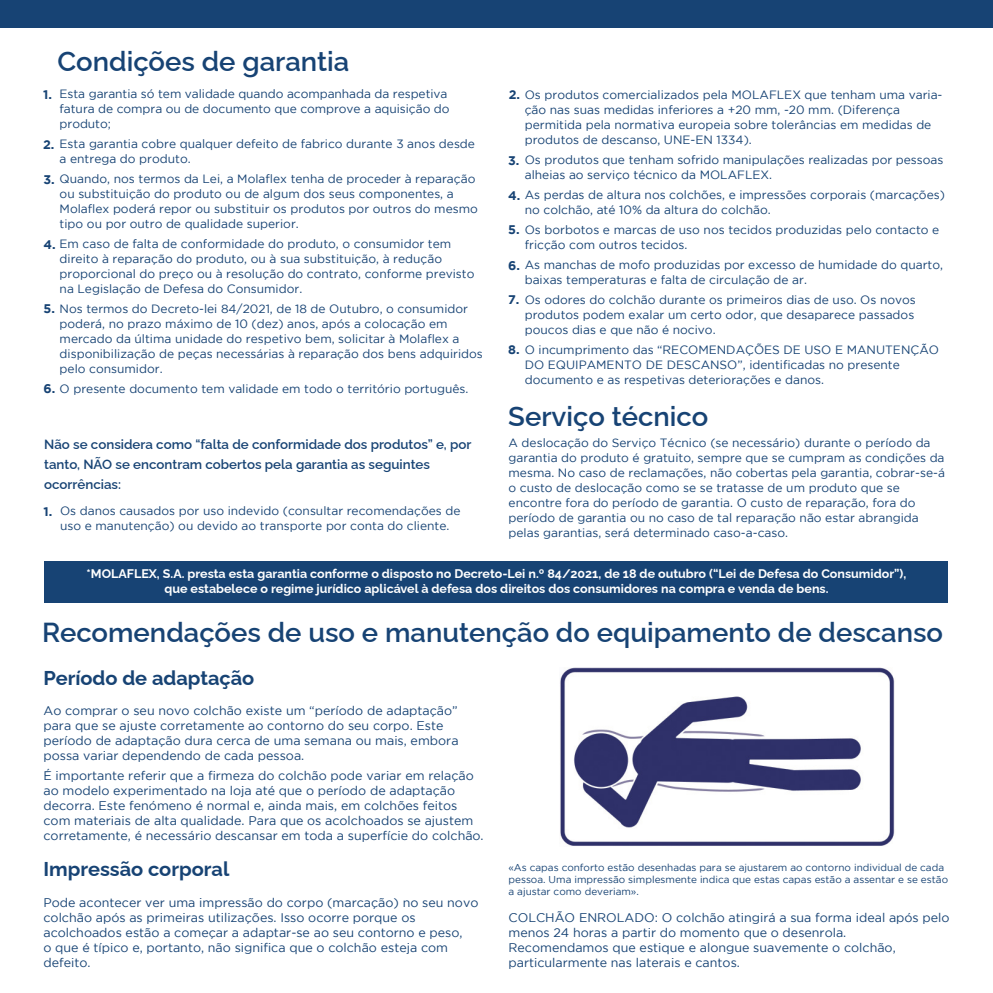
<style>
.page{position:relative;width:993px;height:993px;background:#fff}
.page>*{position:absolute;margin:0;border:0;box-sizing:border-box;transform-origin:0 0}
.t1{font:600 27.5px "Raleway";color:#174374}
.t2{font:700 20px "Raleway";color:#174374}
.t3{font:600 13.25px/20px "Raleway";color:#174374}
.t4{font:12.5px/15px "Gotham";color:#174374}
.t5{font:700 12.5px/15px "Raleway";color:#fff;text-align:center}
.t6{font:700 12.5px "Gotham";color:#174374}
.t7{font:12px/15px "Gotham";color:#174374}
.t8{font:10px/12px "Gotham";color:#174374}
.s1{font-weight:700;font-size:12.5px}
</style>
<div class="page">
<div style="left:0;top:0;width:992px;height:27px;background:#174374"></div>
<div style="left:44px;top:561px;width:904px;height:41px;background:#174374"></div>
<img style="left:560px;top:667px;width:335px;height:179px">
<h1 class="t1" style="left:57px;top:39px;width:293px">Condições de garantia</h1>
<p class="t7" style="left:60px;top:86px;width:391px">Esta garantia só tem validade quando acompanhada da respetiva fatura de compra ou de documento que comprove a aquisição do produto;</p>
<p class="t7" style="left:60px;top:136px;width:417px;text-indent:-16px"><span class="s1">2.</span> Esta garantia cobre qualquer defeito de fabrico durante 3 anos desde a entrega do produto.</p>
<p class="t7" style="left:60px;top:171px;width:419px;text-indent:-16px"><span class="s1">3.</span> Quando, nos termos da Lei, a Molaflex tenha de proceder à reparação ou substituição do produto ou de algum dos seus componentes, a Molaflex poderá repor ou substituir os produtos por outros do mesmo tipo ou por outro de qualidade superior.</p>
<p class="t7" style="left:60px;top:236px;width:416px;text-indent:-16px"><span class="s1">4.</span> Em caso de falta de conformidade do produto, o consumidor tem direito à reparação do produto, ou à sua substituição, à redução proporcional do preço ou à resolução do contrato, conforme previsto na Legislação de Defesa do Consumidor.</p>
<p class="t7" style="left:60px;top:301px;width:424px;text-indent:-16px"><span class="s1">5.</span> Nos termos do Decreto-lei 84/2021, de 18 de Outubro, o consumidor poderá, no prazo máximo de 10 (dez) anos, após a colocação em mercado da última unidade do respetivo bem, solicitar à Molaflex a disponibilização de peças necessárias à reparação dos bens adquiridos pelo consumidor.</p>
<p class="t7" style="left:44px;top:381px;width:426px"><span class="s1">6.</span> O presente documento tem validade em todo o território português.</p>
<p class="t6" style="left:43px;top:87px;width:10px">1.</p>
<p class="t3" style="left:44px;top:432px;width:429px">Não se considera como “falta de conformidade dos produtos” e, por tanto, NÃO se encontram cobertos pela garantia as seguintes ocorrências:</p>
<p class="t6" style="left:44px;top:504px;width:10px">1.</p>
<p class="t7" style="left:60px;top:503px;width:402px">Os danos causados por uso indevido (consultar recomendações de uso e manutenção) ou devido ao transporte por conta do cliente.</p>
<p class="t7" style="left:524px;top:87px;width:419px;text-indent:-16px"><span class="s1">2.</span> Os produtos comercializados pela MOLAFLEX que tenham uma varia&shy;ção nas suas medidas inferiores a +20 mm, -20 mm. (Diferença permitida pela normativa europeia sobre tolerâncias em medidas de produtos de descanso, UNE-EN 1334).</p>
<p class="t7" style="left:524px;top:152px;width:420px;text-indent:-17px"><span class="s1">3.</span> Os produtos que tenham sofrido manipulações realizadas por pessoas alheias ao serviço técnico da MOLAFLEX.</p>
<p class="t7" style="left:524px;top:187px;width:421px;text-indent:-17px"><span class="s1">4.</span> As perdas de altura nos colchões, e impressões corporais (marcações) no colchão, até 10% da altura do colchão.</p>
<p class="t7" style="left:524px;top:222px;width:416px;text-indent:-17px"><span class="s1">5.</span> Os borbotos e marcas de uso nos tecidos produzidas pelo contacto e fricção com outros tecidos.</p>
<p class="t7" style="left:524px;top:257px;width:419px;text-indent:-17px"><span class="s1">6.</span> As manchas de mofo produzidas por excesso de humidade do quarto, baixas temperaturas e falta de circulação de ar.</p>
<p class="t7" style="left:524px;top:292px;width:392px;text-indent:-17px"><span class="s1">7.</span> Os odores do colchão durante os primeiros dias de uso. Os novos produtos podem exalar um certo odor, que desaparece passados poucos dias e que não é nocivo.</p>
<p class="t7" style="left:524px;top:342px;width:415px;text-indent:-17px"><span class="s1">8.</span> O incumprimento das “RECOMENDAÇÕES DE USO E MANUTENÇÃO<br>DO EQUIPAMENTO DE DESCANSO”, identificadas no presente documento e as respetivas deteriorações e danos.</p>
<h1 class="t1" style="left:508px;top:394px;width:201px">Serviço técnico</h1>
<p class="t7" style="left:508px;top:435px;width:438px">A deslocação do Serviço Técnico (se necessário) durante o período da garantia do produto é gratuito, sempre que se cumpram as condições da mesma. No caso de reclamações, não cobertas pela garantia, cobrar-se-á o custo de deslocação como se se tratasse de um produto que se encontre fora do período de garantia. O custo de reparação, fora do período de garantia ou no caso de tal reparação não estar abrangida pelas garantias, será determinado caso-a-caso.</p>
<p class="t5" style="left:87px;top:564px;width:821px">*MOLAFLEX, S.A. presta esta garantia conforme o disposto no Decreto-Lei n.º 84/2021, de 18 de outubro (“Lei de Defesa do Consumidor”), que estabelece o regime jurídico aplicável à defesa dos direitos dos consumidores na compra e venda de bens.</p>
<h1 class="t1" style="left:42px;top:610px;width:902px">Recomendações de uso e manutenção do equipamento de descanso</h1>
<h2 class="t2" style="left:43px;top:661px;width:212px">Período de adaptação</h2>
<p class="t4" style="left:43px;top:703px;width:416px">Ao comprar o seu novo colchão existe um “período de adaptação” para que se ajuste corretamente ao contorno do seu corpo. Este período de adaptação dura cerca de uma semana ou mais, embora possa variar dependendo de cada pessoa.</p>
<p class="t4" style="left:43px;top:768px;width:441px">É importante referir que a firmeza do colchão pode variar em relação ao modelo experimentado na loja até que o período de adaptação decorra. Este fenómeno é normal e, ainda mais, em colchões feitos com materiais de alta qualidade. Para que os acolchoados se ajustem corretamente, é necessário descansar em toda a superfície do colchão.</p>
<h2 class="t2" style="left:43px;top:852px;width:187px">Impressão corporal</h2>
<p class="t4" style="left:43px;top:894px;width:436px">Pode acontecer ver uma impressão do corpo (marcação) no seu novo colchão após as primeiras utilizações. Isso ocorre porque os acolchoados estão a começar a adaptar-se ao seu contorno e peso,<br>o que é típico e, portanto, não significa que o colchão esteja com defeito.</p>
<p class="t8" style="left:508px;top:860px;width:441px">«As capas conforto estão desenhadas para se ajustarem ao contorno individual de cada pessoa. Uma impressão simplesmente indica que estas capas estão a assentar e se estão a ajustar como deveriam».</p>
<p class="t4" style="left:508px;top:909px;width:442px">COLCHÃO ENROLADO: O colchão atingirá a sua forma ideal após pelo menos 24 horas a partir do momento que o desenrola.<br>Recomendamos que estique e alongue suavemente o colchão, particularmente nas laterais e cantos.</p>
</div>
